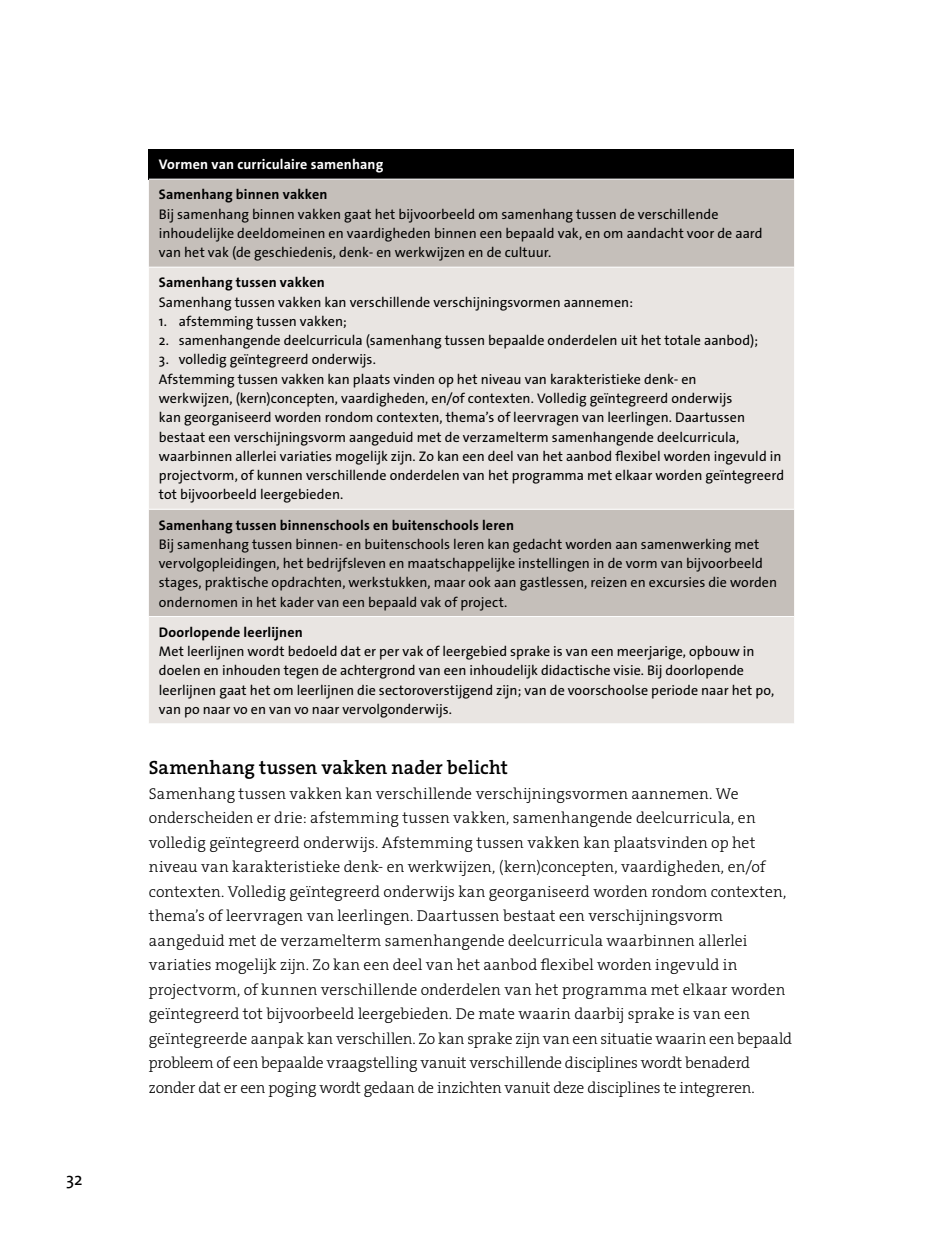
<style>
.page{position:relative;width:943px;height:1241px;background:#fff}
.page>*{position:absolute;margin:0;border:0;box-sizing:border-box;transform-origin:0 0}
.t1{font:19.25px "The Serif HP6 Se Bld";color:#000}
.t2{font:17.5px "The Sans Os F";color:#000}
.t3{font:15.75px/24.5px "The Serif HP3 Lig";letter-spacing:.005em;color:#000}
.t4{font:14px/19.2px "The Sans Os F";letter-spacing:.005em;color:#000}
.t5{font:700 14px "The Sans Os F";letter-spacing:.015em;color:#000}
.t6{font:700 14px "The Sans Os F";letter-spacing:.01em;color:#fff}
</style>
<div class="page">
<div style="left:149px;top:149px;width:645px;height:30px;background:#000"></div>
<div style="left:149px;top:180px;width:645px;height:87px;background:#c5bfba"></div>
<svg style="left:149px;top:268px;width:645px;height:455px;background:#e0dcd8"></svg>
<hr style="left:149px;top:508px;width:645px;height:1px;background:#fff">
<hr style="left:149px;top:616px;width:645px;height:1px;background:#fff">
<p class="t2" style="left:66px;top:1167px;width:18px">32</p>
<p class="t6" style="left:159px;top:155px;width:226px">Vormen van curriculaire samenhang</p>
<p class="t5" style="left:159px;top:186px;width:170px">Samenhang binnen vakken</p>
<p class="t4" style="left:159px;top:204px;width:605px">Bij samenhang binnen vakken gaat het bijvoorbeeld om samenhang tussen de verschillende inhoudelijke deeldomeinen en vaardigheden binnen een bepaald vak, en om aandacht voor de aard van het vak (de geschiedenis, denk- en werkwijzen en de cultuur.</p>
<p class="t5" style="left:159px;top:274px;width:168px">Samenhang tussen vakken</p>
<p class="t4" style="left:159px;top:292px;width:476px">Samenhang tussen vakken kan verschillende verschijningsvormen aannemen:</p>
<p class="t4" style="left:159px;top:312px;width:189px">1. afstemming tussen vakken;</p>
<p class="t4" style="left:159px;top:331px;width:601px">2. samenhangende deelcurricula (samenhang tussen bepaalde onderdelen uit het totale aanbod);</p>
<p class="t4" style="left:159px;top:350px;width:627px">3. volledig geïntegreerd onderwijs.<br>Afstemming tussen vakken kan plaats vinden op het niveau van karakteristieke denk- en<br>werkwijzen, (kern)concepten, vaardigheden, en/of contexten. Volledig geïntegreerd onderwijs<br>kan georganiseerd worden rondom contexten, thema’s of leervragen van leerlingen. Daartussen bestaat een verschijningsvorm aangeduid met de verzamelterm samenhangende deelcurricula, waarbinnen allerlei variaties mogelijk zijn. Zo kan een deel van het aanbod flexibel worden ingevuld in projectvorm, of kunnen verschillende onderdelen van het programma met elkaar worden geïntegreerd tot bijvoorbeeld leergebieden.</p>
<p class="t5" style="left:159px;top:515px;width:357px">Samenhang tussen binnenschools en buitenschools leren</p>
<p class="t4" style="left:159px;top:534px;width:620px">Bij samenhang tussen binnen- en buitenschools leren kan gedacht worden aan samenwerking met vervolgopleidingen, het bedrijfsleven en maatschappelijke instellingen in de vorm van bijvoorbeeld stages, praktische opdrachten, werkstukken, maar ook aan gastlessen, reizen en excursies die worden ondernomen in het kader van een bepaald vak of project.</p>
<p class="t5" style="left:159px;top:623px;width:145px">Doorlopende leerlijnen</p>
<p class="t4" style="left:159px;top:641px;width:617px">Met leerlijnen wordt bedoeld dat er per vak of leergebied sprake is van een meerjarige, opbouw in doelen en inhouden tegen de achtergrond van een inhoudelijk didactische visie. Bij doorlopende leerlijnen gaat het om leerlijnen die sectoroverstijgend zijn; van de voorschoolse periode naar het po, van po naar vo en van vo naar vervolgonderwijs.</p>
<h1 class="t1" style="left:149px;top:754px;width:361px">Samenhang tussen vakken nader belicht</h1>
<p class="t3" style="left:149px;top:781px;width:644px">Samenhang tussen vakken kan verschillende verschijningsvormen aannemen. We onderscheiden er drie: afstemming tussen vakken, samenhangende deelcurricula, en volledig geïntegreerd onderwijs. Afstemming tussen vakken kan plaatsvinden op het niveau van karakteristieke denk- en werkwijzen, (kern)concepten, vaardigheden, en/of contexten. Volledig geïntegreerd onderwijs kan georganiseerd worden rondom contexten, thema’s of leervragen van leerlingen. Daartussen bestaat een verschijningsvorm aangeduid met de verzamelterm samenhangende deelcurricula waarbinnen allerlei variaties mogelijk zijn. Zo kan een deel van het aanbod flexibel worden ingevuld in projectvorm, of kunnen verschillende onderdelen van het programma met elkaar worden geïntegreerd tot bijvoorbeeld leergebieden. De mate waarin daarbij sprake is van een geïntegreerde aanpak kan verschillen. Zo kan sprake zijn van een situatie waarin een bepaald probleem of een bepaalde vraagstelling vanuit verschillende disciplines wordt benaderd zonder dat er een poging wordt gedaan de inzichten vanuit deze disciplines te integreren.</p>
</div>
